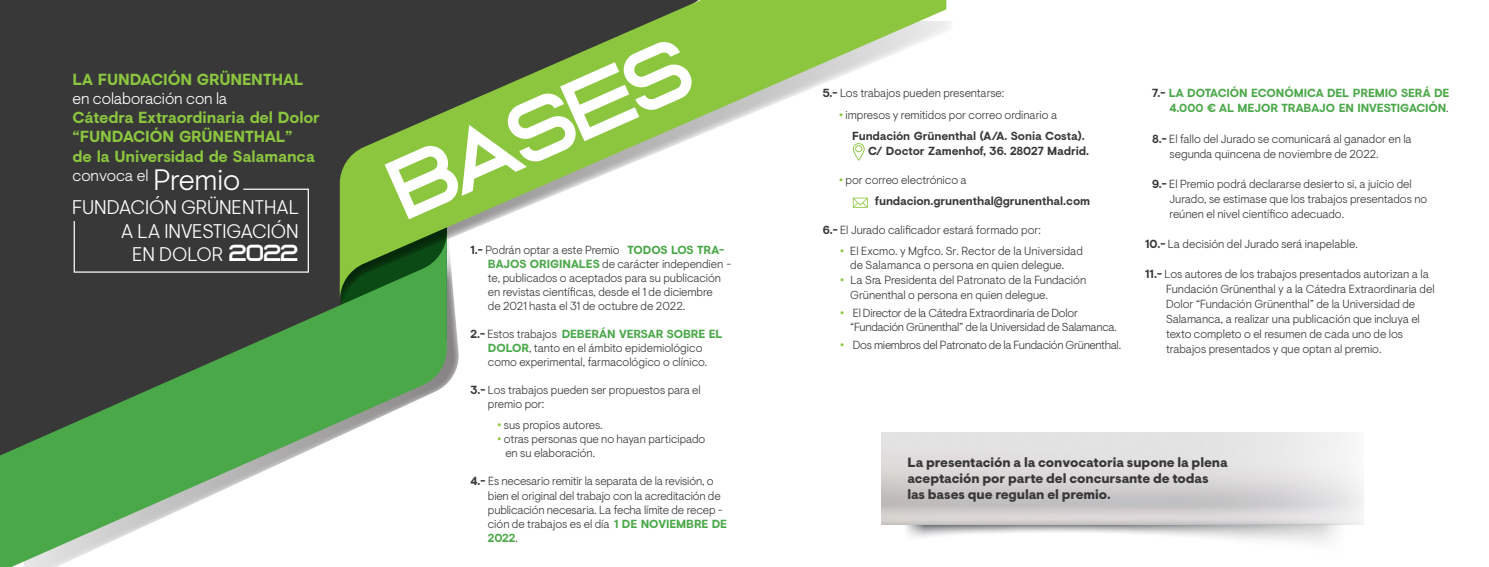
<style>
.page{position:relative;width:1489px;height:567px;background:#fff}
.page>*{position:absolute;margin:0;border:0;box-sizing:border-box;transform-origin:0 0}
.t1{font:72.12px "Ava Meridian";color:#fff}
.t2{font:300 29.38px "Visuelt Pro";letter-spacing:-.005em;color:#fff}
.t3{font:300 19.62px/23.6px "Visuelt Pro";color:#fff;text-align:right}
.t4{font:700 16px/19.1px "Visuelt";letter-spacing:-.01em;color:#8bc63e}
.t5{font:900 13.25px/16px "Visuelt Pro";letter-spacing:-.005em;color:#383839}
.t6{font:300 11.62px/14px "Visuelt Pro";letter-spacing:-.005em;color:#383839}
.t7{font:300 11.62px/14.5px "Visuelt Pro";letter-spacing:-.025em;color:#383839}
.t8{font:700 11.62px/21.5px "Visuelt";letter-spacing:-.01em;color:#383839}
.t9{font:700 11.62px/15px "Visuelt";letter-spacing:-.005em;color:#4ba849;text-align:right}
.s1{font-family:"Visuelt Pro";font-weight:300;color:#fff}
.s2{font-family:"Ava Meridian";font-weight:400}
.s3{font-family:"Visuelt";font-weight:700}
.s4{font-family:"Visuelt";font-weight:700;color:#4ba849}
.s5{font-family:"Visuelt";font-weight:700;color:#8bc63e}
.s6{color:#8bc63e}
.s7{font-family:"Visuelt Pro";font-weight:300}
.s8{color:#383839}
.s9{font-family:"Visuelt Pro";font-weight:300;color:#383839}
</style>
<div class="page">
<div style="left:0;top:0;width:340px;height:233px;background:#383839"></div>
<div style="left:24px;top:22px;width:316px;height:206px;background:#383839"></div>
<svg style="left:24px;top:228px;width:435px;height:156px"></svg>
<svg style="left:0;top:233px;width:447px;height:334px"></svg>
<svg style="left:340px;top:0;width:606px;height:299px"></svg>
<svg style="left:852px;top:143px;width:12px;height:18px"></svg>
<svg style="left:852px;top:198px;width:15px;height:10px"></svg>
<div style="left:73px;top:188px;width:236px;height:85px;background:#383839"></div>
<p class="t4" style="left:72px;top:69px;width:249px">LA FUNDACIÓN GRÜNENTHAL <span class="s1">en colaboración con la<br></span>Cátedra Extraordinaria del Dolor “FUNDACIÓN GRÜNENTHAL”<br>de la Universidad de Salamanca <span class="s1">convoca el</span></p>
<p class="t3" style="left:72px;top:196px;width:229px">FUNDACIÓN GRÜNENTHAL<br>A LA INVESTIGACIÓN<br>EN DOLOR <span class="s2">2022</span></p>
<p class="t2" style="left:154px;top:162px;width:88px">Premio</p>
<p class="t1" style="left:383px;top:161px;width:320px;rotate:-24deg">Bases</p>
<p class="t6" style="left:488px;top:243px;width:245px;text-indent:-17px"><span class="s3">1.-</span> Podrán optar a este Premio <span class="s4">TODOS LOS TRA-BAJOS ORIGINALES</span> de carácter independien - te, publicados o aceptados para su publicación en revistas científicas, desde el 1 de diciembre<br>de 2021 hasta el 31 de octubre de 2022.</p>
<p class="t6" style="left:470px;top:327px;width:253px;text-align:center"><span class="s3">2.-</span> Estos trabajos <span class="s4">DEBERÁN VERSAR SOBRE EL<br>DOLOR</span>, tanto en el ámbito epidemiológico<br>como experimental, farmacológico o clínico.</p>
<p class="t6" style="left:488px;top:383px;width:214px;text-indent:-17px"><span class="s3">3.-</span> Los trabajos pueden ser propuestos para el premio por:</p>
<p class="t6" style="left:497px;top:418px;width:107px"><span class="s5">•</span> sus propios autores.</p>
<p class="t6" style="left:505px;top:432px;width:201px;text-indent:-8px"><span class="s5">•</span> otras personas que no hayan participado en su elaboración.</p>
<p class="t6" style="left:488px;top:475px;width:240px;text-indent:-17px"><span class="s3">4.-</span> Es necesario remitir la separata de la revisión, o bien el original del trabajo con la acreditación de publicación necesaria. La fecha límite de recep - ción de trabajos es el día <span class="s4">1 DE NOVIEMBRE DE 2022</span>.</p>
<p class="t6" style="left:822px;top:87px;width:183px"><span class="s3">5.-</span> Los trabajos pueden presentarse:</p>
<p class="t6" style="left:852px;top:104px;width:234px;line-height:21.4px;text-indent:-13px"><span class="s5">•</span> impresos y remitidos por correo ordinario a<br><span class="s3">Fundación Grünenthal (A/A. Sonia Costa).</span></p>
<p class="t8" style="left:868px;top:140px;width:222px">C/ Doctor Zamenhof, 36. 28027 Madrid.</p>
<p class="t8" style="left:874px;top:169px;width:217px;text-indent:-36px"><span class="s6">•</span> <span class="s7">por correo electrónico a </span>fundacion.grunenthal@grunenthal.com</p>
<p class="t6" style="left:822px;top:223px;width:220px"><span class="s3">6.-</span> El Jurado calificador estará formado por:</p>
<p class="t6" style="left:850px;top:273px;width:237px;line-height:14.5px;text-indent:-10px"><span class="s5">•</span> La Sra. Presidenta del Patronato de la Fundación<br>Grünenthal o persona en quien delegue.</p>
<p class="t7" style="left:850px;top:306px;width:268px;text-indent:-10px"><span class="s5">•</span> El Director de la Cátedra Extraordinaria de Dolor “Fundación Grünenthal” de la Universidad de Salamanca.</p>
<p class="t7" style="left:840px;top:338px;width:282px"><span class="s5">•</span> Dos miembros del Patronato de la Fundación Grünenthal.</p>
<p class="t6" style="left:850px;top:244px;width:234px;text-indent:-10px"><span class="s5">•</span> El Excmo. y Mgfco. Sr. Rector de la Universidad de Salamanca o persona en quien delegue.</p>
<p class="t9" style="left:1151px;top:85px;width:299px"><span class="s8">7.-</span> LA DOTACIÓN ECONÓMICA DEL PREMIO SERÁ DE<br>4.000 € AL MEJOR TRABAJO EN INVESTIGACIÓN<span class="s9">.</span></p>
<p class="t6" style="left:1169px;top:131px;width:244px;line-height:15px;text-indent:-17px"><span class="s3">8.-</span> El fallo del Jurado se comunicará al ganador en la segunda quincena de noviembre de 2022.</p>
<p class="t6" style="left:1169px;top:176px;width:259px;line-height:15px;text-indent:-17px"><span class="s3">9.-</span> El Premio podrá declararse desierto si, a juicio del<br>Jurado, se estimase que los trabajos presentados no reúnen el nivel científico adecuado.</p>
<p class="t6" style="left:1145px;top:237px;width:214px"><span class="s3">10.-</span> La decisión del Jurado será inapelable.</p>
<p class="t6" style="left:1165px;top:266px;width:270px;line-height:15px;text-indent:-21px"><span class="s3">11.-</span> Los autores de los trabajos presentados autorizan a la Fundación Grünenthal y a la Cátedra Extraordinaria del Dolor “Fundación Grünenthal” de la Universidad de Salamanca, a realizar una publicación que incluya el texto completo o el resumen de cada uno de los trabajos presentados y que optan al premio.</p>
<p class="t5" style="left:907px;top:455px;width:322px">La presentación a la convocatoria supone la plena aceptación por parte del concursante de todas las bases que regulan el premio.</p>
</div>
